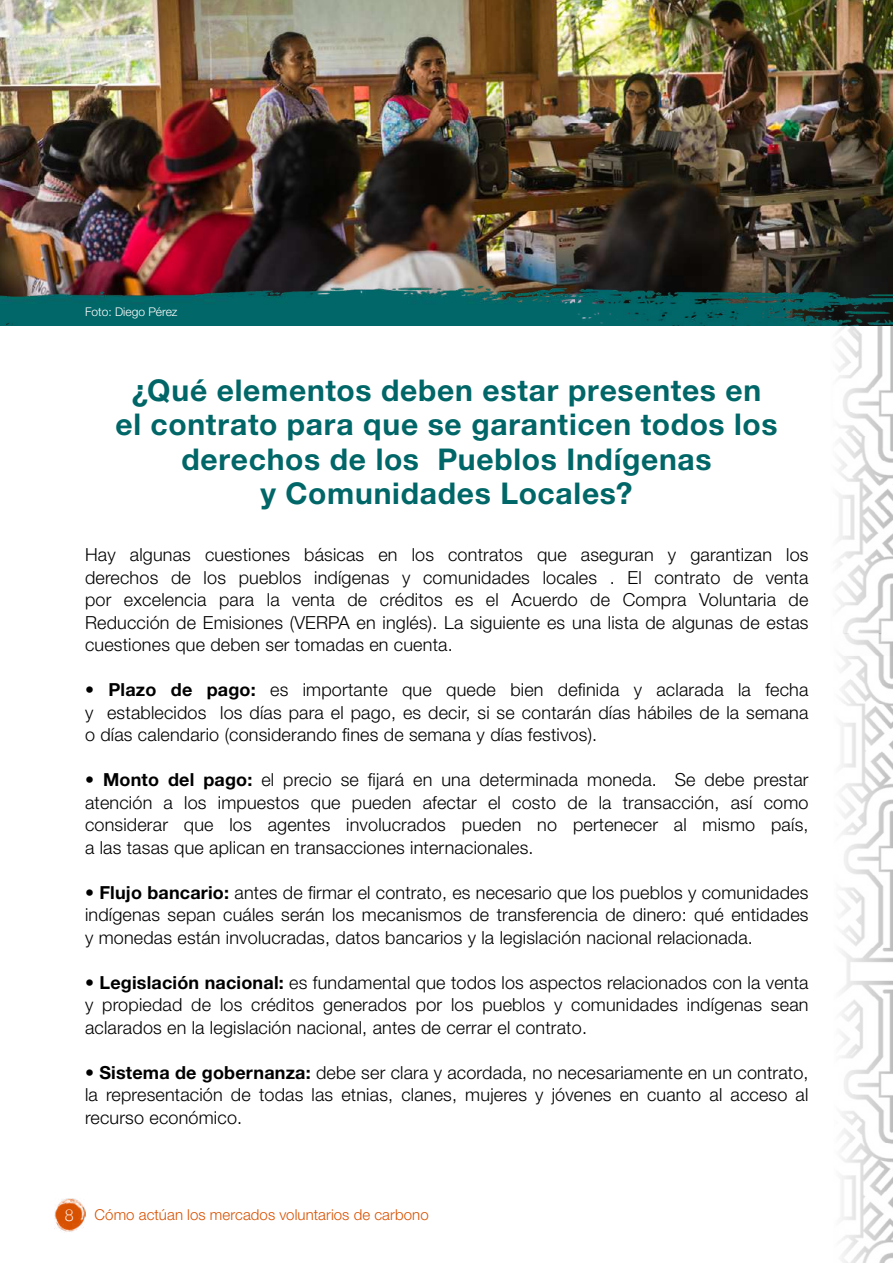
<style>
.page{position:relative;width:893px;height:1263px;background:#fff}
.page>*{position:absolute;margin:0;border:0;box-sizing:border-box;transform-origin:0 0}
.t1{font:700 30px/34.5px "Helvetica Neue LT Std";letter-spacing:.025em;color:#006667;text-align:center}
.t2{font:300 18px/22.5px "Helvetica Neue LT Std";letter-spacing:.01em;color:#000;text-align:justify}
.t3{font:300 15px "Helvetica Neue LT Std";letter-spacing:.005em;color:#d85100}
.t4{font:300 12px "Helvetica Neue LT Std";color:#fff}
.s1{font-weight:700}
.s2{font-family:"Lato";font-size:16.5px;color:#fff}
</style>
<div class="page">
<img style="left:54px;top:1199px;width:31px;height:33px">
<img style="left:805px;top:325px;width:88px;height:308px">
<img style="left:841px;top:633px;width:52px;height:630px">
<img style="left:0;top:0;width:893px;height:232px">
<img style="left:0;top:232px;width:893px;height:93px">
<p class="t4" style="left:85px;top:304px;width:94px">Foto: Diego Pérez</p>
<h1 class="t1" style="left:115px;top:372px;width:664px">¿Qué elementos deben estar presentes en el contrato para que se garanticen todos los derechos de los Pueblos Indígenas<br>y Comunidades Locales?</h1>
<p class="t2" style="left:85px;top:543px;width:725px">Hay algunas cuestiones básicas en los contratos que aseguran y garantizan los derechos de los pueblos indígenas y comunidades locales . El contrato de venta por excelencia para la venta de créditos es el Acuerdo de Compra Voluntaria de Reducción de Emisiones (VERPA en inglés). La siguiente es una lista de algunas de estas cuestiones que deben ser tomadas en cuenta.</p>
<p class="t2" style="left:85px;top:678px;width:725px"><span class="s1">• Plazo de pago:</span> es importante que quede bien definida y aclarada la fecha y establecidos los días para el pago, es decir, si se contarán días hábiles de la semana o días calendario (considerando fines de semana y días festivos).</p>
<p class="t2" style="left:85px;top:768px;width:725px"><span class="s1">• Monto del pago:</span> el precio se fijará en una determinada moneda. Se debe prestar atención a los impuestos que pueden afectar el costo de la transacción, así como considerar que los agentes involucrados pueden no pertenecer al mismo país, a las tasas que aplican en transacciones internacionales.</p>
<p class="t2" style="left:85px;top:881px;width:725px"><span class="s1">• Flujo bancario:</span> antes de firmar el contrato, es necesario que los pueblos y comunidades indígenas sepan cuáles serán los mecanismos de transferencia de dinero: qué entidades y monedas están involucradas, datos bancarios y la legislación nacional relacionada.</p>
<p class="t2" style="left:85px;top:971px;width:725px"><span class="s1">• Legislación nacional:</span> es fundamental que todos los aspectos relacionados con la venta y propiedad de los créditos generados por los pueblos y comunidades indígenas sean aclarados en la legislación nacional, antes de cerrar el contrato.</p>
<p class="t2" style="left:85px;top:1061px;width:725px"><span class="s1">• Sistema de gobernanza:</span> debe ser clara y acordada, no necesariamente en un contrato, la representación de todas las etnias, clanes, mujeres y jóvenes en cuanto al acceso al recurso económico.</p>
<p class="t3" style="left:64px;top:1205px;width:366px"><span class="s2">8</span> Cómo actúan los mercados voluntarios de carbono</p>
</div>
